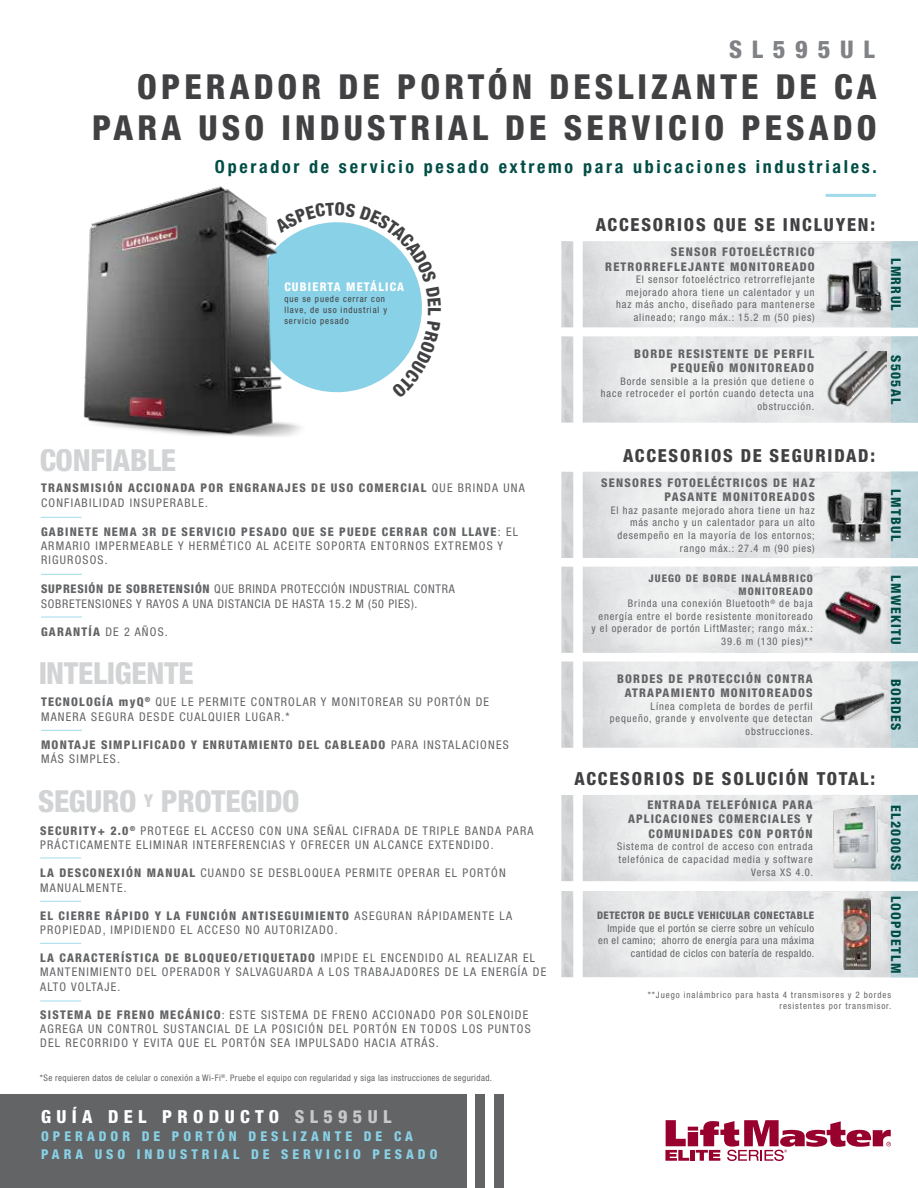
<style>
.page{position:relative;width:918px;height:1188px;background:#fff}
.page>*{position:absolute;margin:0;border:0;box-sizing:border-box;transform-origin:0 0}
.t1{font:800 condensed 34.5px/40.5px "Helvetica Neue LT Std";letter-spacing:.12em;color:#414042;text-align:right}
.t2{font:800 condensed 30.3px "Helvetica Neue LT Std";letter-spacing:-.01em;color:#d1d3d4}
.t3{font:800 condensed 24.3px "Helvetica Neue LT Std";letter-spacing:.4em;color:#808285}
.t4{font:800 condensed 18px "Helvetica Neue LT Std";letter-spacing:.1em;color:#414042}
.t5{font:700 condensed 18px "Helvetica Neue LT Std";letter-spacing:.15em;color:#004d46}
.t6{font:800 condensed 18px "Helvetica Neue LT Std";letter-spacing:.3em;color:#fff}
.t7{font:800 condensed 13.5px/18px "Helvetica Neue LT Std";letter-spacing:.3em;color:#89d1e6}
.t8{font:800 condensed 13.5px "Helvetica Neue LT Std";letter-spacing:.1em;color:#004d46}
.t9{font:condensed 12px/14.4px "Helvetica Neue LT Std";letter-spacing:.1em;color:#636466}
.t10{font:800 condensed 12px/14.4px "Helvetica Neue LT Std";letter-spacing:.1em;color:#636466;text-align:right}
.t11{font:condensed 12px/14.4px "Helvetica Neue LT Std";letter-spacing:.06em;color:#636466}
.t12{font:800 condensed 12px "Helvetica Neue LT Std";letter-spacing:.1em;color:#fff}
.t13{font:condensed 10.5px/12.6px "Helvetica Neue LT Std";letter-spacing:.08em;color:#636466;text-align:right}
.t14{font:condensed 10.5px/12.6px "Helvetica Neue LT Std";letter-spacing:.04em;color:#636466;text-align:right}
.t15{font:800 condensed 10.5px "Helvetica Neue LT Std";letter-spacing:.05em;color:#636466}
.t16{font:condensed 9px "Helvetica Neue LT Std";letter-spacing:.04em;color:#636466}
.t17{font:condensed 9px/10.8px "Helvetica Neue LT Std";letter-spacing:.1em;color:#636466;text-align:right}
.t18{font:condensed 9px/10.8px "Helvetica Neue LT Std";letter-spacing:.1em;color:#414042}
.s1{font-weight:400}
.s2{font-weight:800}
.s3{color:#c7c8ca}
</style>
<div class="page">
<div style="left:0;top:1094px;width:466px;height:94px;background:#636466"></div>
<div style="left:494px;top:1094px;width:10px;height:94px;background:#636466"></div>
<div style="left:476px;top:1094px;width:9px;height:94px;background:#636466"></div>
<img style="left:561px;top:336px;width:330px;height:87px">
<div style="left:891px;top:336px;width:27px;height:87px;background:#bdd3da"></div>
<img style="left:561px;top:891px;width:330px;height:86px">
<div style="left:891px;top:891px;width:27px;height:86px;background:#bdd3da"></div>
<img style="left:561px;top:795px;width:330px;height:86px">
<div style="left:891px;top:795px;width:27px;height:86px;background:#bdd3da"></div>
<img style="left:561px;top:472px;width:330px;height:86px">
<div style="left:891px;top:472px;width:27px;height:86px;background:#bdd3da"></div>
<img style="left:561px;top:567px;width:330px;height:86px">
<div style="left:891px;top:567px;width:27px;height:86px;background:#bdd3da"></div>
<img style="left:561px;top:661px;width:330px;height:87px">
<div style="left:891px;top:661px;width:27px;height:87px;background:#bdd3da"></div>
<hr style="left:826px;top:194px;width:50px;height:3px;background:#89d1e6">
<img style="left:83px;top:186px;width:218px;height:251px">
<img style="left:826px;top:801px;width:58px;height:71px">
<img style="left:841px;top:898px;width:30px;height:72px">
<img style="left:821px;top:352px;width:65px;height:64px">
<img style="left:819px;top:671px;width:68px;height:68px">
<hr style="left:41px;top:517px;width:41px;height:1px;background:#89d1e6">
<hr style="left:41px;top:574px;width:41px;height:1px;background:#89d1e6">
<hr style="left:41px;top:617px;width:41px;height:1px;background:#89d1e6">
<hr style="left:41px;top:730px;width:41px;height:1px;background:#89d1e6">
<img style="left:561px;top:241px;width:330px;height:86px">
<div style="left:891px;top:241px;width:27px;height:86px;background:#bdd3da"></div>
<hr style="left:40px;top:858px;width:41px;height:1px;background:#89d1e6">
<hr style="left:40px;top:901px;width:41px;height:1px;background:#89d1e6">
<hr style="left:40px;top:943px;width:41px;height:1px;background:#89d1e6">
<hr style="left:40px;top:1001px;width:41px;height:1px;background:#89d1e6">
<img style="left:813px;top:244px;width:78px;height:77px">
<img style="left:821px;top:483px;width:69px;height:68px">
<img style="left:822px;top:585px;width:68px;height:53px">
<svg style="left:665px;top:1120px;width:226px;height:41px"></svg>
<svg style="left:249px;top:202px;width:173px;height:196px"></svg>
<h3 class="t3" style="left:729px;top:34px;width:147px">SL595UL</h3>
<h1 class="t1" style="left:92px;top:66px;width:786px">OPERADOR DE PORTÓN DESLIZANTE DE CA<br>PARA USO INDUSTRIAL DE SERVICIO PESADO</h1>
<h3 class="t5" style="left:215px;top:155px;width:663px">Operador de servicio pesado extremo para ubicaciones industriales.</h3>
<h2 class="t2" style="left:40px;top:442px;width:138px">CONFIABLE</h2>
<p class="t12" style="left:284px;top:279px;width:121px">CUBIERTA METÁLICA</p>
<p class="t18" style="left:284px;top:293px;width:104px">que se puede cerrar con llave, de uso industrial y servicio pesado</p>
<p class="t10" style="left:41px;top:481px;width:485px;text-align:left">TRANSMISIÓN ACCIONADA POR ENGRANAJES DE USO COMERCIAL <span class="s1">QUE BRINDA UNA<br>CONFIABILIDAD INSUPERABLE.</span></p>
<p class="t9" style="left:41px;top:524px;width:479px"><span class="s2">GABINETE NEMA 3R DE SERVICIO PESADO QUE SE PUEDE CERRAR CON LLAVE</span>: EL<br>ARMARIO IMPERMEABLE Y HERMÉTICO AL ACEITE SOPORTA ENTORNOS EXTREMOS Y<br>RIGUROSOS.</p>
<p class="t11" style="left:41px;top:582px;width:415px"><span class="s2">SUPRESIÓN DE SOBRETENSIÓN</span> QUE BRINDA PROTECCIÓN INDUSTRIAL CONTRA<br>SOBRETENSIONES Y RAYOS A UNA DISTANCIA DE HASTA 15.2 M (50 PIES).</p>
<p class="t10" style="left:41px;top:624px;width:128px">GARANTÍA <span class="s1">DE 2 AÑOS.</span></p>
<h2 class="t2" style="left:38px;top:655px;width:157px">INTELIGENTE</h2>
<p class="t9" style="left:41px;top:695px;width:450px"><span class="s2">TECNOLOGÍA myQ</span><sup>®</sup> QUE LE PERMITE CONTROLAR Y MONITOREAR SU PORTÓN DE<br>MANERA SEGURA DESDE CUALQUIER LUGAR.*</p>
<p class="t10" style="left:41px;top:737px;width:469px;text-align:left">MONTAJE SIMPLIFICADO Y ENRUTAMIENTO DEL CABLEADO <span class="s1">PARA INSTALACIONES<br>MÁS SIMPLES.</span></p>
<h2 class="t2" style="left:38px;top:782px;width:263px">SEGURO <sup>Y</sup> PROTEGIDO</h2>
<p class="t9" style="left:40px;top:823px;width:495px"><span class="s2">SECURITY+ 2.0</span><sup>®</sup> PROTEGE EL ACCESO CON UNA SEÑAL CIFRADA DE TRIPLE BANDA PARA<br>PRÁCTICAMENTE ELIMINAR INTERFERENCIAS Y OFRECER UN ALCANCE EXTENDIDO.</p>
<p class="t9" style="left:40px;top:866px;width:467px"><span class="s2">LA DESCONEXIÓN MANUAL</span> CUANDO SE DESBLOQUEA PERMITE OPERAR EL PORTÓN<br>MANUALMENTE.</p>
<p class="t9" style="left:40px;top:908px;width:473px"><span class="s2">EL CIERRE RÁPIDO Y LA FUNCIÓN ANTISEGUIMIENTO</span> ASEGURAN RÁPIDAMENTE LA<br>PROPIEDAD, IMPIDIENDO EL ACCESO NO AUTORIZADO.</p>
<p class="t9" style="left:40px;top:950px;width:508px"><span class="s2">LA CARACTERÍSTICA DE BLOQUEO/ETIQUETADO</span> IMPIDE EL ENCENDIDO AL REALIZAR EL<br>MANTENIMIENTO DEL OPERADOR Y SALVAGUARDA A LOS TRABAJADORES DE LA ENERGÍA DE<br>ALTO VOLTAJE.</p>
<p class="t9" style="left:40px;top:1007px;width:492px"><span class="s2">SISTEMA DE FRENO MECÁNICO</span>: ESTE SISTEMA DE FRENO ACCIONADO POR SOLENOIDE<br>AGREGA UN CONTROL SUSTANCIAL DE LA POSICIÓN DEL PORTÓN EN TODOS LOS PUNTOS<br>DEL RECORRIDO Y EVITA QUE EL PORTÓN SEA IMPULSADO HACIA ATRÁS.</p>
<p class="t16" style="left:40px;top:1072px;width:454px">*Se requieren datos de celular o conexión a Wi-Fi<sup>®</sup>. Pruebe el equipo con regularidad y siga las instrucciones de seguridad.</p>
<h3 class="t6" style="left:41px;top:1105px;width:352px">GUÍA DEL PRODUCTO <span class="s3">SL595UL</span></h3>
<p class="t7" style="left:41px;top:1127px;width:398px">OPERADOR DE PORTÓN DESLIZANTE DE CA<br>PARA USO INDUSTRIAL DE SERVICIO PESADO</p>
<h3 class="t4" style="left:596px;top:213px;width:281px">ACCESORIOS QUE SE INCLUYEN:</h3>
<p class="t10" style="left:605px;top:245px;width:211px">SENSOR FOTOELÉCTRICO<br>RETRORREFLEJANTE MONITOREADO</p>
<p class="t13" style="left:616px;top:273px;width:200px">El sensor fotoeléctrico retrorreflejante mejorado ahora tiene un calentador y un haz más ancho, diseñado para mantenerse alineado; rango máx.: 15.2 m (50 pies)</p>
<p class="t10" style="left:634px;top:346px;width:181px">BORDE RESISTENTE DE PERFIL<br>PEQUEÑO MONITOREADO</p>
<p class="t13" style="left:601px;top:375px;width:215px">Borde sensible a la presión que detiene o hace retroceder el portón cuando detecta una obstrucción.</p>
<h3 class="t4" style="left:623px;top:444px;width:254px">ACCESORIOS DE SEGURIDAD:</h3>
<p class="t10" style="left:601px;top:475px;width:215px">SENSORES FOTOELÉCTRICOS DE HAZ<br>PASANTE MONITOREADOS</p>
<p class="t13" style="left:611px;top:504px;width:206px">El haz pasante mejorado ahora tiene un haz más ancho y un calentador para un alto desempeño en la mayoría de los entornos; rango máx.: 27.4 m (90 pies)</p>
<p class="t13" style="left:591px;top:572px;width:223px"><span class="s2">JUEGO DE BORDE INALÁMBRICO<br>MONITOREADO<br></span>Brinda una conexión Bluetooth<sup>®</sup> de baja<br>energía entre el borde resistente monitoreado<br>y el operador de portón LiftMaster; rango máx.:<br>39.6 m (130 pies)**</p>
<p class="t10" style="left:617px;top:671px;width:197px">BORDES DE PROTECCIÓN CONTRA<br>ATRAPAMIENTO MONITOREADOS</p>
<p class="t13" style="left:610px;top:700px;width:205px">Línea completa de bordes de perfil pequeño, grande y envolvente que detectan obstrucciones.</p>
<h3 class="t4" style="left:575px;top:768px;width:302px">ACCESORIOS DE SOLUCIÓN TOTAL:</h3>
<p class="t10" style="left:628px;top:797px;width:186px">ENTRADA TELEFÓNICA PARA<br>APLICACIONES COMERCIALES Y<br>COMUNIDADES CON PORTÓN</p>
<p class="t13" style="left:617px;top:840px;width:197px">Sistema de control de acceso con entrada telefónica de capacidad media y software<br>Versa XS 4.0.</p>
<p class="t15" style="left:597px;top:909px;width:218px">DETECTOR DE BUCLE VEHICULAR CONECTABLE</p>
<p class="t14" style="left:598px;top:922px;width:218px">Impide que el portón se cierre sobre un vehículo en el camino; ahorro de energía para una máxima cantidad de ciclos con batería de respaldo.</p>
<p class="t8" style="left:904px;top:258px;width:54px;rotate:90deg">LMRRUL</p>
<p class="t8" style="left:904px;top:355px;width:51px;rotate:90deg">S505AL</p>
<p class="t8" style="left:904px;top:489px;width:53px;rotate:90deg">LMTBUL</p>
<p class="t8" style="left:904px;top:575px;width:70px;rotate:90deg">LMWEKITU</p>
<p class="t8" style="left:904px;top:679px;width:53px;rotate:90deg">BORDES</p>
<p class="t8" style="left:904px;top:805px;width:67px;rotate:90deg">EL2000SS</p>
<p class="t8" style="left:904px;top:896px;width:79px;rotate:90deg">LOOPDETLM</p>
<p class="t17" style="left:648px;top:989px;width:245px">**Juego inalámbrico para hasta 4 transmisores y 2 bordes resistentes por transmisor.</p>
</div>
